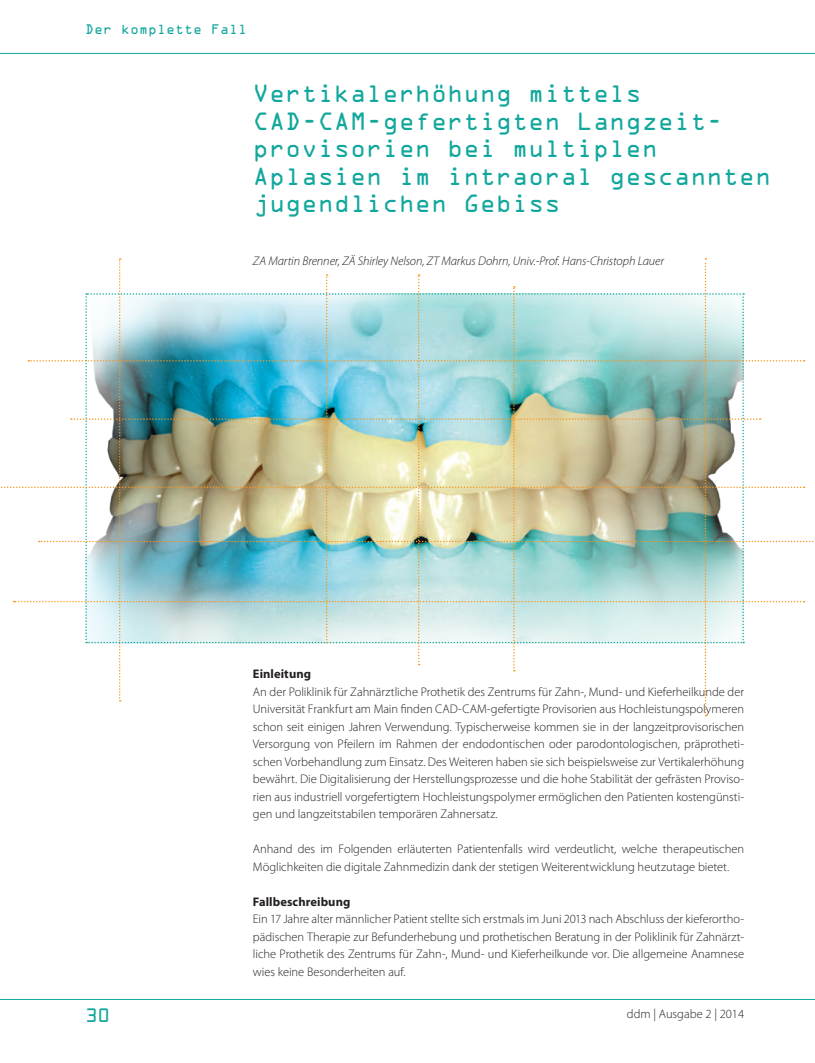
<style>
.page{position:relative;width:815px;height:1063px;background:#fff}
.page>*{position:absolute;margin:0;border:0;box-sizing:border-box;transform-origin:0 0}
.t1{font:22.5px/27.5px "OCRA Std";color:#12a79d}
.t2{font:17.5px "OCRA Std";color:#12a79d}
.t3{font:300 12.5px/17.5px "Myriad Pro";letter-spacing:-.005em;color:#231f20;text-align:justify}
.t4{font:italic 300 12.5px "Myriad Pro";letter-spacing:-.005em;color:#231f20}
.t5{font:700 12.5px "Myriad Pro";letter-spacing:.005em;color:#231f20}
.t6{font:12.5px "OCRA Std";color:#12a79d}
</style>
<div class="page">
<hr style="left:0;top:999px;width:815px;height:1px;background:#12a79d">
<hr style="left:0;top:53px;width:815px;height:1px;background:#12a79d">
<img style="left:1px;top:258px;width:813px;height:458px">
<p class="t6" style="left:85px;top:23px;width:164px">Der komplette Fall</p>
<h1 class="t1" style="left:253px;top:81px;width:520px">Vertikalerhöhung mittels<br>CAD-CAM-gefertigten Langzeit&shy;provisorien bei multiplen<br>Aplasien im intraoral gescannten jugendlichen Gebiss</h1>
<p class="t4" style="left:253px;top:253px;width:413px">ZA Martin Brenner, ZÄ Shirley Nelson, ZT Markus Dohrn, Univ.-Prof. Hans-Christoph Lauer</p>
<p class="t5" style="left:253px;top:666px;width:60px">Einleitung</p>
<p class="t3" style="left:253px;top:683px;width:493px">An der Poliklinik für Zahnärztliche Prothetik des Zentrums für Zahn-, Mund- und Kieferheilkunde der Universität Frankfurt am Main finden CAD-CAM-gefertigte Provisorien aus Hochleistungspolymeren schon seit einigen Jahren Verwendung. Typischerweise kommen sie in der langzeitprovisorischen Versorgung von Pfeilern im Rahmen der endodontischen oder parodontologischen, präprotheti&shy;schen Vorbehandlung zum Einsatz. Des Weiteren haben sie sich beispielsweise zur Vertikalerhöhung bewährt. Die Digitalisierung der Herstellungsprozesse und die hohe Stabilität der gefrästen Proviso&shy;rien aus industriell vorgefertigtem Hochleistungspolymer ermöglichen den Patienten kostengünsti&shy;gen und langzeitstabilen temporären Zahnersatz.</p>
<p class="t3" style="left:253px;top:840px;width:493px">Anhand des im Folgenden erläuterten Patientenfalls wird verdeutlicht, welche therapeutischen<br>Möglichkeiten die digitale Zahnmedizin dank der stetigen Weiterentwicklung heutzutage bietet.</p>
<p class="t5" style="left:253px;top:893px;width:99px">Fallbeschreibung</p>
<p class="t3" style="left:253px;top:910px;width:493px">Ein 17 Jahre alter männlicher Patient stellte sich erstmals im Juni 2013 nach Abschluss der kieferortho&shy;pädischen Therapie zur Befunderhebung und prothetischen Beratung in der Poliklinik für Zahnärzt&shy;liche Prothetik des Zentrums für Zahn-, Mund- und Kieferheilkunde vor. Die allgemeine Anamnese wies keine Besonderheiten auf.</p>
<h2 class="t2" style="left:85px;top:1006px;width:27px">30</h2>
<p class="t3" style="left:627px;top:1005px;width:119px">ddm | Ausgabe 2 | 2014</p>
</div>
